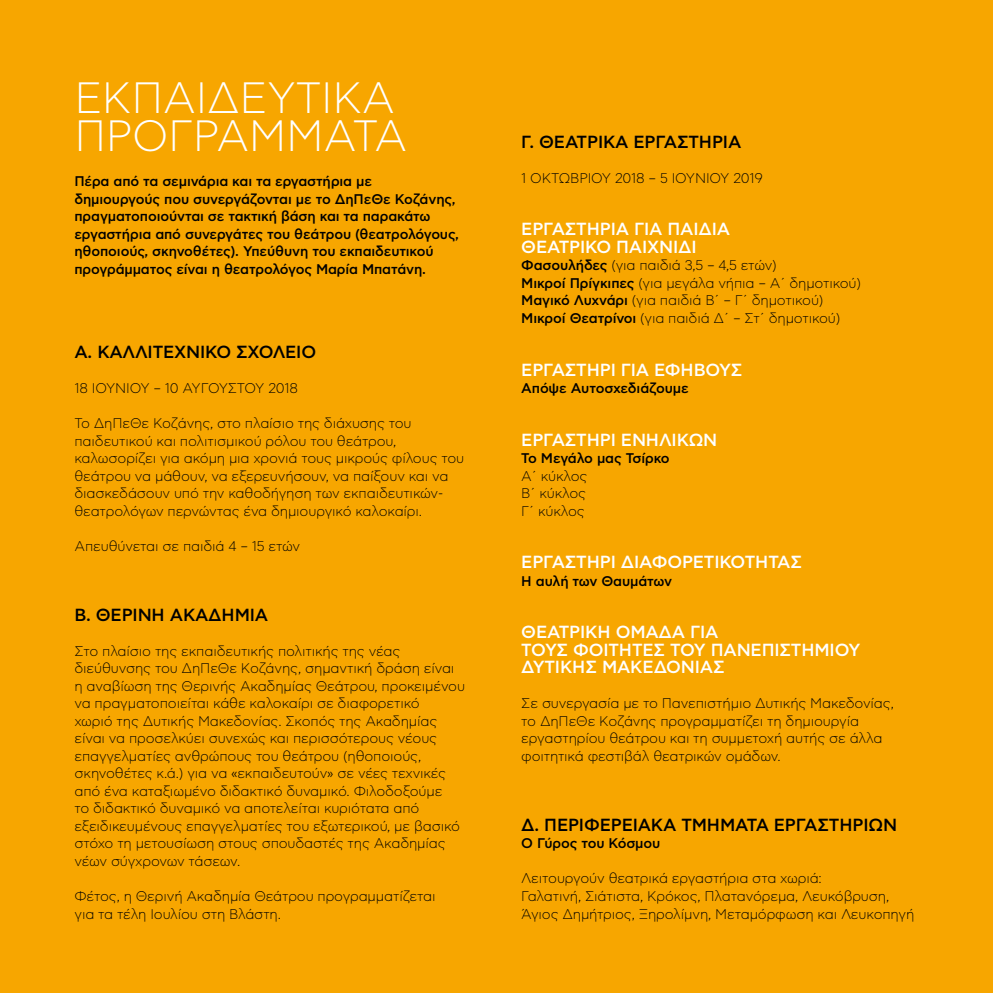
<style>
.page{position:relative;width:993px;height:993px;background:#fff}
.page>*{position:absolute;margin:0;border:0;box-sizing:border-box;transform-origin:0 0}
.t1{font:300 43.75px/38.5px "CF Asty Std";letter-spacing:-.01em;color:#fff}
.t2{font:500 17.5px/17.5px "CF Asty Std";letter-spacing:-.01em;color:#fff}
.t3{font:500 17.5px "CF Asty Std";letter-spacing:-.01em;color:#000}
.t4{font:300 14px/17.5px "CF Asty Std";letter-spacing:-.01em;color:#000}
.t5{font:500 14px/17.5px "CF Asty Std";letter-spacing:-.01em;color:#000}
.s1{font-weight:500}
</style>
<div class="page">
<div style="left:0;top:0;width:992px;height:992px;background:#f7a600"></div>
<h1 class="t1" style="left:74px;top:79px;width:334px">ΕΚΠΑΙΔΕΥΤΙΚΑ<br>ΠΡΟΓΡΑΜΜΑΤΑ</h1>
<p class="t5" style="left:74px;top:173px;width:386px">Πέρα από τα σεμινάρια και τα εργαστήρια με δημιουργούς που συνεργάζονται με το ΔηΠεΘε Κοζάνης, πραγματοποιούνται σε τακτική βάση και τα παρακάτω εργαστήρια από συνεργάτες του θεάτρου (θεατρολόγους, ηθοποιούς, σκηνοθέτες). Υπεύθυνη του εκπαιδευτικού προγράμματος είναι η θεατρολόγος Μαρία Μπατάνη.</p>
<p class="t3" style="left:74px;top:342px;width:243px">Α. ΚΑΛΛΙΤΕΧΝΙΚΟ ΣΧΟΛΕΙΟ</p>
<p class="t4" style="left:74px;top:379px;width:225px">18 ΙΟΥΝΙΟΥ – 10 ΑΥΓΟΥΣΤΟΥ 2018</p>
<p class="t4" style="left:74px;top:414px;width:391px">Το ΔηΠεΘε Κοζάνης, στο πλαίσιο της διάχυσης του παιδευτικού και πολιτισμικού ρόλου του θεάτρου, καλωσορίζει για ακόμη μια χρονιά τους μικρούς φίλους του θεάτρου να μάθουν, να εξερευνήσουν, να παίξουν και να διασκεδάσουν υπό την καθοδήγηση των εκπαιδευτικών&shy;θεατρολόγων περνώντας ένα δημιουργικό καλοκαίρι.</p>
<p class="t4" style="left:74px;top:537px;width:227px">Απευθύνεται σε παιδιά 4 – 15 ετών</p>
<p class="t3" style="left:74px;top:604px;width:195px">Β. ΘΕΡΙΝΗ ΑΚΑΔΗΜΙΑ</p>
<p class="t4" style="left:74px;top:642px;width:392px">Στο πλαίσιο της εκπαιδευτικής πολιτικής της νέας διεύθυνσης του ΔηΠεΘε Κοζάνης, σημαντική δράση είναι η αναβίωση της Θερινής Ακαδημίας Θεάτρου, προκειμένου να πραγματοποιείται κάθε καλοκαίρι σε διαφορετικό<br>χωριό της Δυτικής Μακεδονίας. Σκοπός της Ακαδημίας είναι να προσελκύει συνεχώς και περισσότερους νέους επαγγελματίες ανθρώπους του θεάτρου (ηθοποιούς, σκηνοθέτες κ.ά.) για να «εκπαιδευτούν» σε νέες τεχνικές από ένα καταξιωμένο διδακτικό δυναμικό. Φιλοδοξούμε<br>το διδακτικό δυναμικό να αποτελείται κυριότατα από εξειδικευμένους επαγγελματίες του εξωτερικού, με βασικό στόχο τη μετουσίωση στους σπουδαστές της Ακαδημίας νέων σύγχρονων τάσεων.</p>
<p class="t4" style="left:74px;top:887px;width:362px">Φέτος, η Θερινή Ακαδημία Θεάτρου προγραμματίζεται για τα τέλη Ιουλίου στη Βλάστη.</p>
<p class="t3" style="left:521px;top:132px;width:221px">Γ. ΘΕΑΤΡΙΚΑ ΕΡΓΑΣΤΗΡΙΑ</p>
<p class="t4" style="left:521px;top:169px;width:243px">1 ΟΚΤΩΒΡΙΟΥ 2018 – 5 ΙΟΥΝΙΟΥ 2019</p>
<p class="t2" style="left:521px;top:221px;width:210px">ΕΡΓΑΣΤΗΡΙΑ ΓΙΑ ΠΑΙΔΙΑ<br>ΘΕΑΤΡΙΚΟ ΠΑΙΧΝΙΔΙ</p>
<p class="t4" style="left:521px;top:257px;width:341px"><span class="s1">Φασουλήδες</span> (για παιδιά 3,5 – 4,5 ετών)<br><span class="s1">Μικροί Πρίγκιπες</span> (για μεγάλα νήπια – Α΄ δημοτικού)<br><span class="s1">Μαγικό Λυχνάρι</span> (για παιδιά Β΄ – Γ΄ δημοτικού)<br><span class="s1">Μικροί Θεατρίνοι</span> (για παιδιά Δ΄ – Στ΄ δημοτικού)</p>
<p class="t2" style="left:521px;top:361px;width:222px">ΕΡΓΑΣΤΗΡΙ ΓΙΑ ΕΦΗΒΟΥΣ</p>
<p class="t5" style="left:521px;top:380px;width:169px">Απόψε Αυτοσχεδιάζουμε</p>
<p class="t2" style="left:521px;top:431px;width:197px">ΕΡΓΑΣΤΗΡΙ ΕΝΗΛΙΚΩΝ</p>
<p class="t5" style="left:521px;top:450px;width:150px">Το Μεγάλο μας Τσίρκο</p>
<p class="t4" style="left:521px;top:467px;width:68px;text-align:justify">Α΄ κύκλος Β΄ κύκλος Γ΄ κύκλος</p>
<p class="t2" style="left:521px;top:554px;width:282px">ΕΡΓΑΣΤΗΡΙ ΔΙΑΦΟΡΕΤΙΚΟΤΗΤΑΣ</p>
<p class="t5" style="left:521px;top:572px;width:152px">Η αυλή των Θαυμάτων</p>
<p class="t2" style="left:521px;top:624px;width:340px">ΘΕΑΤΡΙΚΗ ΟΜΑΔΑ ΓΙΑ<br>ΤΟΥΣ ΦΟΙΤΗΤΕΣ ΤΟΥ ΠΑΝΕΠΙΣΤΗΜΙΟΥ<br>ΔΥΤΙΚΗΣ ΜΑΚΕΔΟΝΙΑΣ</p>
<p class="t4" style="left:521px;top:694px;width:374px">Σε συνεργασία με το Πανεπιστήμιο Δυτικής Μακεδονίας, το ΔηΠεΘε Κοζάνης προγραμματίζει τη δημιουργία εργαστηρίου θεάτρου και τη συμμετοχή αυτής σε άλλα φοιτητικά φεστιβάλ θεατρικών ομάδων.</p>
<p class="t3" style="left:521px;top:814px;width:377px">Δ. ΠΕΡΙΦΕΡΕΙΑΚΑ ΤΜΗΜΑΤΑ ΕΡΓΑΣΤΗΡΙΩΝ</p>
<p class="t5" style="left:521px;top:835px;width:140px">Ο Γύρος του Κόσμου</p>
<p class="t4" style="left:521px;top:869px;width:394px">Λειτουργούν θεατρικά εργαστήρια στα χωριά:<br>Γαλατινή, Σιάτιστα, Κρόκος, Πλατανόρεμα, Λευκόβρυση,<br>Άγιος Δημήτριος, Ξηρολίμνη, Μεταμόρφωση και Λευκοπηγή</p>
</div>
